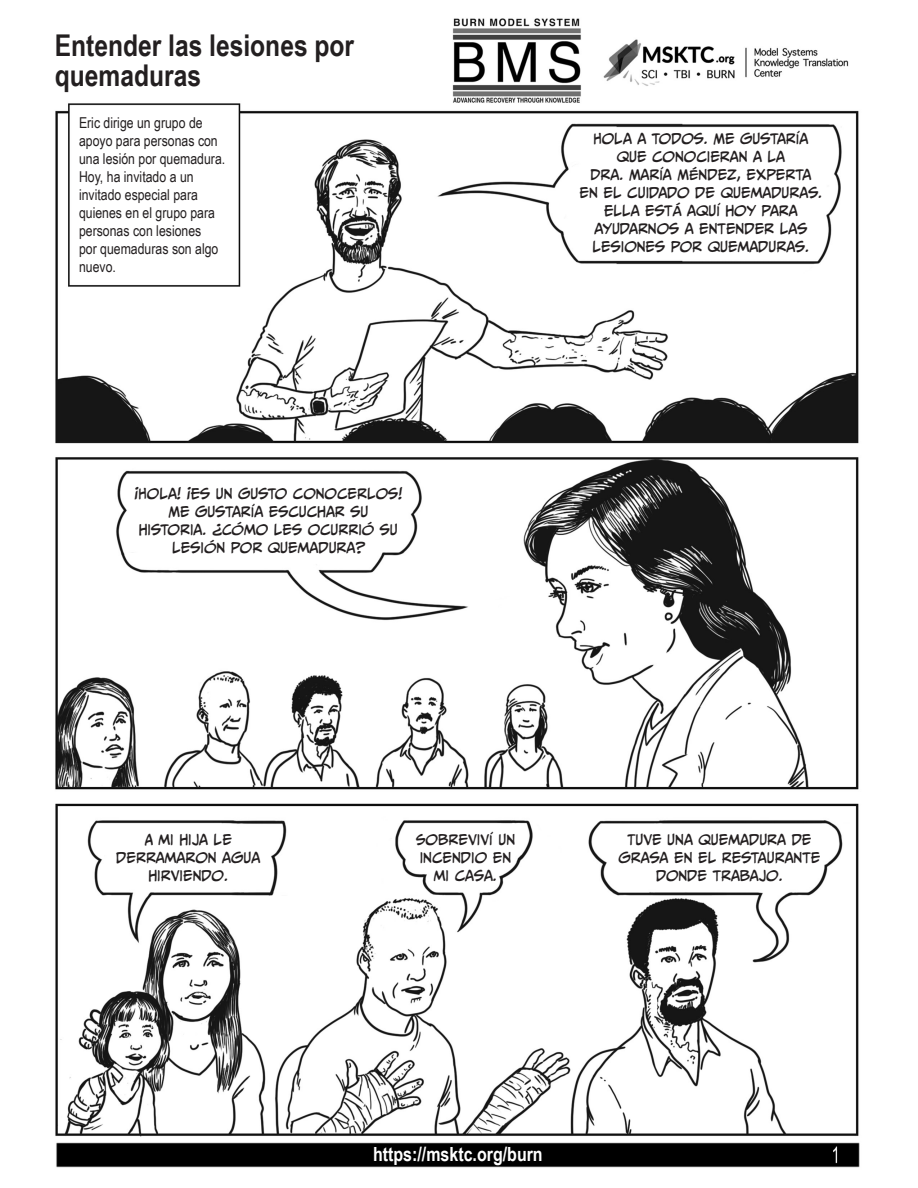
<style>
.page{position:relative;width:918px;height:1188px;background:#fff}
.page>*{position:absolute;margin:0;border:0;box-sizing:border-box;transform-origin:0 0}
.t1{font:700 30px/30px "Arial Narrow";color:#231f20}
.t2{font:700 19.5px "Arial Narrow";color:#fff}
.t3{font:15px/18px "Arial Narrow";color:#231f20}
.t4{font:13.5px/18px "CC Meanwhile";color:#231f20;text-align:center}
</style>
<div class="page">
<img style="left:55px;top:18px;width:805px;height:1150px">
<h1 class="t1" style="left:55px;top:29px;width:301px">Entender las lesiones por quemaduras</h1>
<p class="t3" style="left:79px;top:113px;width:148px">Eric dirige un grupo de apoyo para personas con una lesión por quemadura.<br>Hoy, ha invitado a un invitado especial para quienes en el grupo para personas con lesiones<br>por quemaduras son algo nuevo.</p>
<p class="t4" style="left:134px;top:485px;width:270px">¡HOLA! ¡ES UN GUSTO CONOCERLOS!<br>ME GUSTARÍA ESCUCHAR SU<br>HISTORIA. ¿CÓMO LES OCURRIÓ SU<br>LESIÓN POR QUEMADURA?</p>
<p class="t4" style="left:579px;top:129px;width:244px">HOLA A TODOS. ME GUSTARÍA<br>QUE CONOCIERAN A LA<br>DRA. MARÍA MÉNDEZ, EXPERTA<br>EN EL CUIDADO DE QUEMADURAS.<br>ELLA ESTÁ AQUÍ HOY PARA<br>AYUDARNOS A ENTENDER LAS<br>LESIONES POR QUEMADURAS.</p>
<p class="t4" style="left:116px;top:831px;width:146px">A MI HIJA LE<br>DERRAMARON AGUA<br>HIRVIENDO.</p>
<p class="t4" style="left:416px;top:831px;width:101px">SOBREVIVÍ UN<br>INCENDIO EN<br>MI CASA.</p>
<p class="t4" style="left:618px;top:831px;width:203px">TUVE UNA QUEMADURA DE<br>GRASA EN EL RESTAURANTE<br>DONDE TRABAJO.</p>
<h2 class="t2" style="left:373px;top:1140px;width:171px">https://msktc.org/burn</h2>
</div>
